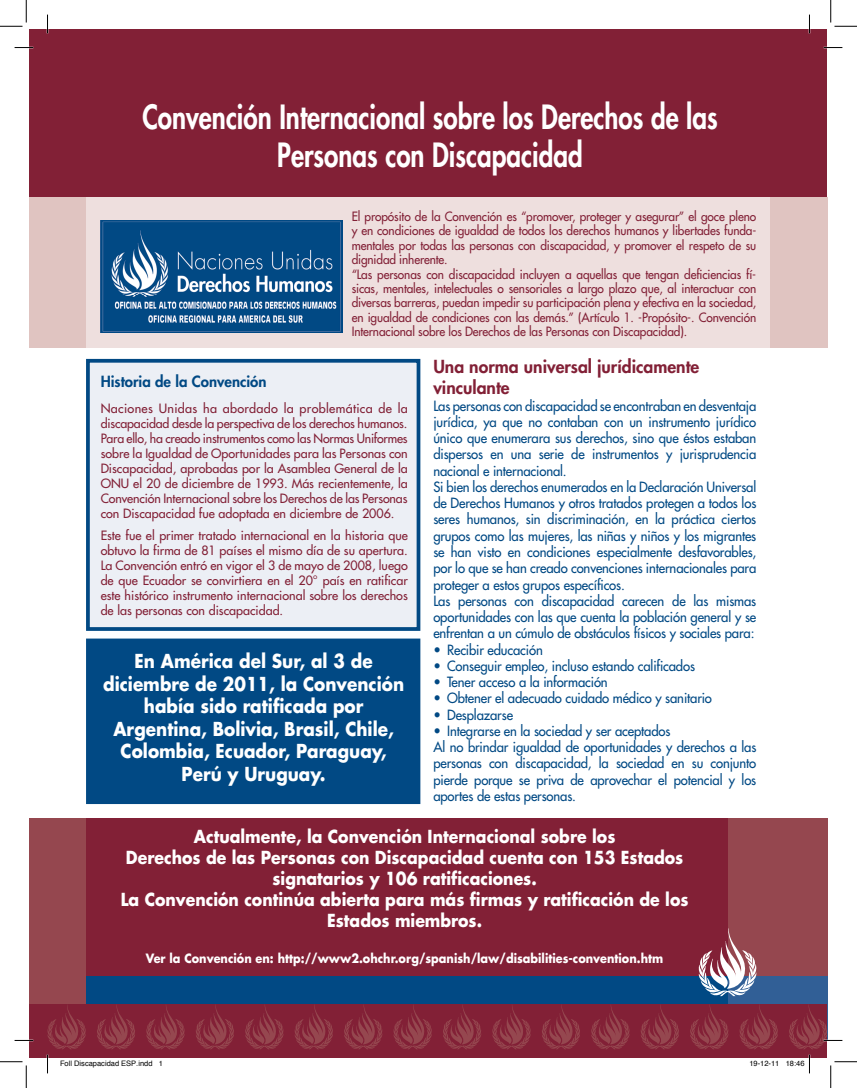
<style>
.page{position:relative;width:857px;height:1088px;background:#fff}
.page>*{position:absolute;margin:0;border:0;box-sizing:border-box;transform-origin:0 0}
.t1{font:800 32.5px/38.8px "Futura Std";color:#fff;text-align:center;scale:.8 1}
.t2{font:700 18.75px/22.5px "Futura Std";color:#fff;text-align:center;scale:.9 1}
.t3{font:700 17.5px/21px "Futura Std";color:#fff;text-align:center;scale:.9 1}
.t4{font:800 17.5px/21px "Futura Std";color:#822036}
.t5{font:800 15px "Futura Std";color:#014984}
.t6{font:500 13.75px/16.2px "Futura Std";letter-spacing:-.01em;color:#014984;scale:.95 1}
.t7{font:500 12.5px/15px "Futura Std";letter-spacing:-.01em;color:#822036;text-align:justify}
.t8{font:500 12.5px/14.4px "Futura Std";letter-spacing:-.01em;color:#822036;scale:.95 1}
.t9{font:700 12.5px "Futura Std";color:#fff;scale:.9 1}
.t10{font:7.5px "Helvetica";color:#000}
</style>
<div class="page">
<div style="left:30px;top:30px;width:797px;height:170px;background:#822036"></div>
<div style="left:30px;top:923px;width:99px;height:117px;background:#95474f"></div>
<div style="left:86px;top:923px;width:687px;height:117px;background:#014984"></div>
<div style="left:728px;top:923px;width:99px;height:117px;background:#315f96"></div>
<div style="left:30px;top:198px;width:99px;height:150px;background:#e0c4c1"></div>
<div style="left:30px;top:818px;width:99px;height:157px;background:#95474f"></div>
<div style="left:86px;top:818px;width:687px;height:157px;background:#822036"></div>
<div style="left:728px;top:818px;width:99px;height:157px;background:#95474f"></div>
<div style="left:728px;top:198px;width:99px;height:150px;background:#e0c4c1"></div>
<div style="left:86px;top:198px;width:684px;height:150px;background:#eedfde"></div>
<div style="left:86px;top:359px;width:334px;height:271px;background:#eceff5;border:4px solid #014984"></div>
<div style="left:86px;top:638px;width:334px;height:165px;background:#014984;border:4px solid #014984"></div>
<img style="left:101px;top:220px;width:121px;height:75px">
<img style="left:222px;top:220px;width:121px;height:75px">
<img style="left:101px;top:295px;width:242px;height:38px">
<svg style="left:699px;top:928px;width:58px;height:67px"></svg>
<div style="left:30px;top:1004px;width:797px;height:53px;background:#822036"></div>
<svg style="left:196px;top:1005px;width:38px;height:44px"></svg>
<svg style="left:245px;top:1007px;width:39px;height:42px"></svg>
<svg style="left:295px;top:1005px;width:38px;height:44px"></svg>
<svg style="left:344px;top:1005px;width:39px;height:44px"></svg>
<svg style="left:393px;top:1005px;width:39px;height:44px"></svg>
<svg style="left:443px;top:1005px;width:38px;height:44px"></svg>
<svg style="left:641px;top:1005px;width:38px;height:44px"></svg>
<svg style="left:492px;top:1006px;width:39px;height:43px"></svg>
<svg style="left:690px;top:1005px;width:39px;height:44px"></svg>
<svg style="left:542px;top:1005px;width:38px;height:44px"></svg>
<svg style="left:739px;top:1005px;width:39px;height:44px"></svg>
<svg style="left:591px;top:1007px;width:39px;height:42px"></svg>
<svg style="left:15px;top:47px;width:18px;height:1px"></svg>
<svg style="left:823px;top:47px;width:19px;height:1px"></svg>
<svg style="left:15px;top:1039px;width:18px;height:1px"></svg>
<svg style="left:47px;top:15px;width:1px;height:18px"></svg>
<svg style="left:809px;top:15px;width:1px;height:18px"></svg>
<svg style="left:0;top:0;width:27px;height:27px"></svg>
<svg style="left:0;top:1061px;width:27px;height:26px"></svg>
<svg style="left:830px;top:0;width:27px;height:27px"></svg>
<svg style="left:47px;top:1005px;width:138px;height:68px"></svg>
<svg style="left:786px;top:1004px;width:71px;height:83px"></svg>
<h1 class="t1" style="left:142px;top:97px;width:721px">Convención Internacional sobre los Derechos de las<br>Personas con Discapacidad</h1>
<p class="t8" style="left:352px;top:209px;width:427px">El propósito de la Convención es “promover, proteger y asegurar” el goce pleno y en condiciones de igualdad de todos los derechos humanos y libertades funda&shy;mentales por todas las personas con discapacidad, y promover el respeto de su dignidad inherente.<br>“Las personas con discapacidad incluyen a aquellas que tengan deficiencias fí&shy;sicas, mentales, intelectuales o sensoriales a largo plazo que, al interactuar con diversas barreras, puedan impedir su participación plena y efectiva en la sociedad, en igualdad de condiciones con las demás.” (Artículo 1. -Propósito-. Convención Internacional sobre los Derechos de las Personas con Discapacidad).</p>
<p class="t5" style="left:101px;top:372px;width:167px">Historia de la Convención</p>
<p class="t7" style="left:101px;top:401px;width:309px">Naciones Unidas ha abordado la problemática de la discapacidad desde la perspectiva de los derechos humanos.<br>Para ello, ha creado instrumentos como las Normas Uniformes sobre la Igualdad de Oportunidades para las Personas con Discapacidad, aprobadas por la Asamblea General de la ONU el 20 de diciembre de 1993. Más recientemente, la Convención Internacional sobre los Derechos de las Personas con Discapacidad fue adoptada en diciembre de 2006.</p>
<p class="t7" style="left:101px;top:528px;width:309px">Este fue el primer tratado internacional en la historia que obtuvo la firma de 81 países el mismo día de su apertura.<br>La Convención entró en vigor el 3 de mayo de 2008, luego de que Ecuador se convirtiera en el 20° país en ratificar este histórico instrumento internacional sobre los derechos de las personas con discapacidad.</p>
<p class="t4" style="left:433px;top:356px;width:267px">Una norma universal jurídicamente vinculante</p>
<p class="t6" style="left:433px;top:397px;width:341px">Las personas con discapacidad se encontraban en desventaja jurídica, ya que no contaban con un instrumento jurídico único que enumerara sus derechos, sino que éstos estaban dispersos en una serie de instrumentos y jurisprudencia nacional e internacional.<br>Si bien los derechos enumerados en la Declaración Universal de Derechos Humanos y otros tratados protegen a todos los seres humanos, sin discriminación, en la práctica ciertos grupos como las mujeres, las niñas y niños y los migrantes se han visto en condiciones especialmente desfavorables, por lo que se han creado convenciones internacionales para proteger a estos grupos específicos.<br>Las personas con discapacidad carecen de las mismas oportunidades con las que cuenta la población general y se enfrentan a un cúmulo de obstáculos físicos y sociales para:</p>
<p class="t6" style="left:433px;top:641px;width:117px">• Recibir educación</p>
<p class="t6" style="left:433px;top:657px;width:277px">• Conseguir empleo, incluso estando calificados</p>
<p class="t6" style="left:433px;top:673px;width:185px">• Tener acceso a la información</p>
<p class="t6" style="left:433px;top:690px;width:295px">• Obtener el adecuado cuidado médico y sanitario</p>
<p class="t6" style="left:433px;top:706px;width:85px">• Desplazarse</p>
<p class="t6" style="left:433px;top:722px;width:341px">• Integrarse en la sociedad y ser aceptados<br>Al no brindar igualdad de oportunidades y derechos a las personas con discapacidad, la sociedad en su conjunto pierde porque se priva de aprovechar el potencial y los aportes de estas personas.</p>
<p class="t3" style="left:121px;top:825px;width:632px">Actualmente, la Convención Internacional sobre los<br>Derechos de las Personas con Discapacidad cuenta con 153 Estados signatarios y 106 ratificaciones.<br>La Convención continúa abierta para más firmas y ratificación de los Estados miembros.</p>
<p class="t9" style="left:146px;top:949px;width:576px">Ver la Convención en: http://www2.ohchr.org/spanish/law/disabilities-convention.htm</p>
<h2 class="t2" style="left:103px;top:649px;width:336px">En América del Sur, al 3 de diciembre de 2011, la Convención había sido ratificada por<br>Argentina, Bolivia, Brasil, Chile,<br>Colombia, Ecuador, Paraguay,<br>Perú y Uruguay.</h2>
<p class="t10" style="left:60px;top:1057px;width:104px">Foll Discapacidad ESP.indd 1</p>
<p class="t10" style="left:749px;top:1057px;width:57px">19-12-11 18:46</p>
</div>
